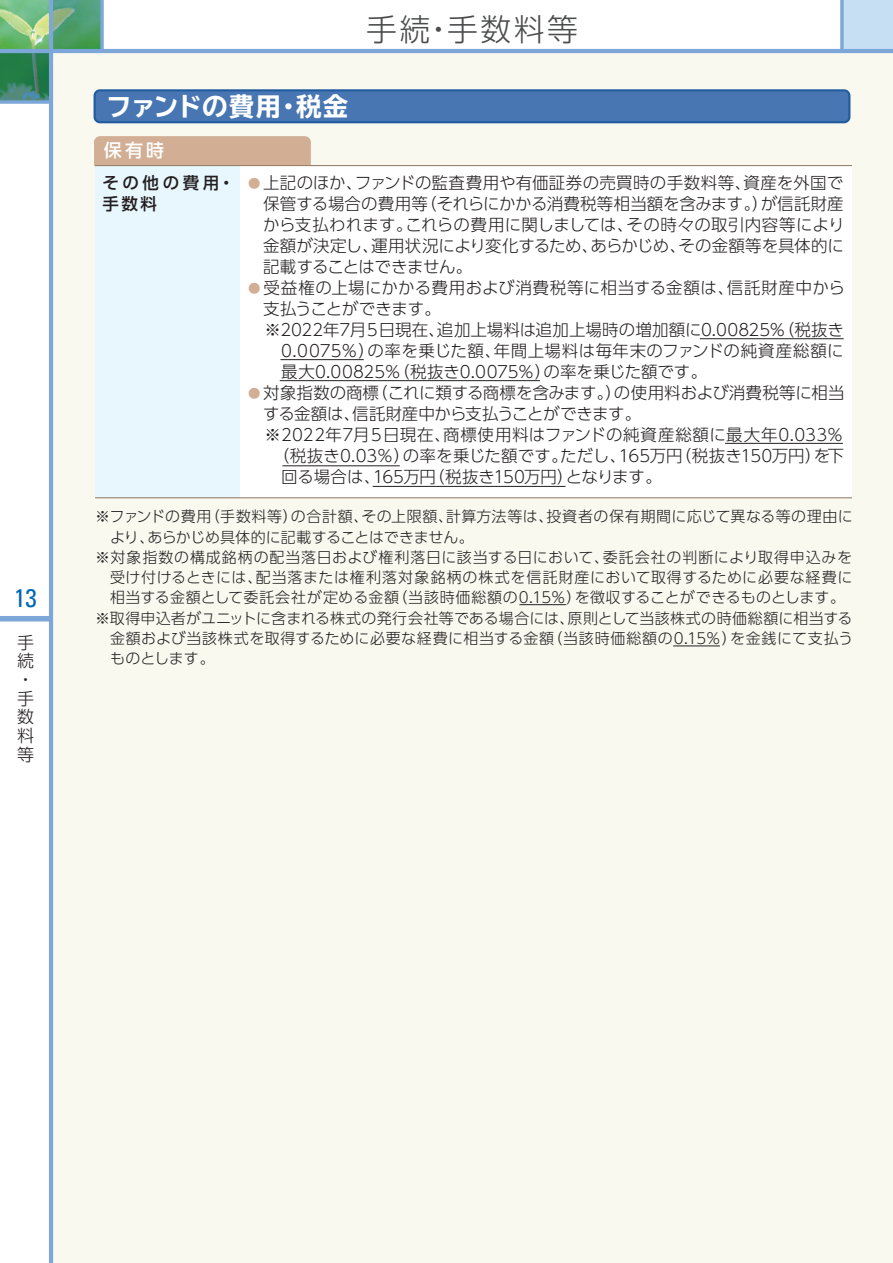
<style>
.page{position:relative;width:893px;height:1263px;background:#fff}
.page>*{position:absolute;margin:0;border:0;box-sizing:border-box;transform-origin:0 0}
.t1{font:300 30.9px "UD Shin Go Pro";letter-spacing:.08em;color:#4b4c4d}
.t2{font:700 expanded 25.5px "TBUD Go Std";color:#fff}
.t3{font:condensed 25.5px "Univers";color:#0166b3}
.t4{font:500 18px "UD Shin Go Pro";color:#fff}
.t5{font:300 16.95px/18.8px "UD Shin Go Pro";color:#231f20}
.t6{font:300 16.5px/21px "UD Shin Go Pro";color:#231f20;text-align:justify}
.t7{font:300 16.5px "UD Shin Go Pro";letter-spacing:.025em;color:#231f20}
.t8{font:300 16.5px "UD Shin Go Pro";letter-spacing:.02em;color:#231f20}
.t9{font:300 16.5px "UD Shin Go Pro";letter-spacing:-.025em;color:#231f20}
.t10{font:300 16.5px "UD Shin Go Pro";letter-spacing:-.02em;color:#231f20}
.t11{font:500 16.5px/21.3px "UD Shin Go Pro";letter-spacing:.22em;color:#231f20}
.t12{font:300 15px "UD Shin Go Pro";letter-spacing:.025em;color:#231f20}
.t13{font:300 15px "UD Shin Go Pro";letter-spacing:.05em;color:#231f20}
.t14{font:300 15px "UD Shin Go Pro";letter-spacing:.045em;color:#231f20}
.t15{font:300 15px "UD Shin Go Pro";letter-spacing:-.015em;color:#231f20}
.s1{font-size:12.3px;color:#d1ae94}
</style>
<div class="page">
<img style="left:0;top:0;width:49px;height:49px">
<img style="left:0;top:53px;width:49px;height:47px">
<img style="left:53px;top:0;width:47px;height:49px">
<div style="left:842px;top:0;width:51px;height:51px;background:#c7dff2"></div>
<svg style="left:840px;top:0;width:4px;height:49px"></svg>
<div style="left:51px;top:51px;width:842px;height:1212px;background:#faf9f0"></div>
<div style="left:0;top:616px;width:51px;height:5px;background:#7ca7d8"></div>
<hr style="left:49px;top:0;width:4px;height:1263px;background:#7ca7d8">
<hr style="left:0;top:49px;width:893px;height:4px;background:#7ca7d8">
<svg style="left:0;top:100px;width:49px;height:4px"></svg>
<svg style="left:100px;top:0;width:4px;height:49px"></svg>
<div style="left:94px;top:136px;width:217px;height:34px;background:#d1ae94;border-radius:6px"></div>
<div style="left:95px;top:166px;width:757px;height:332px;background:#fff"></div>
<div style="left:95px;top:166px;width:145px;height:332px;background:#e8f6fd"></div>
<hr style="left:95px;top:497px;width:757px;height:1px;background:#927b68">
<hr style="left:95px;top:165px;width:757px;height:1px;background:#927b68">
<svg style="left:94px;top:89px;width:756px;height:34px;background:#4474b0"></svg>
<hr style="left:280px;top:380px;width:260px;height:1px;background:#231f20">
<hr style="left:282px;top:465px;width:118px;height:1px;background:#231f20">
<hr style="left:280px;top:359px;width:84px;height:1px;background:#231f20">
<hr style="left:373px;top:486px;width:192px;height:1px;background:#231f20">
<hr style="left:519px;top:604px;width:47px;height:1px;background:#231f20">
<hr style="left:673px;top:646px;width:47px;height:1px;background:#231f20">
<hr style="left:725px;top:443px;width:118px;height:1px;background:#231f20">
<hr style="left:700px;top:338px;width:144px;height:1px;background:#231f20">
<h2 class="t3" style="left:14px;top:582px;width:24px">13</h2>
<p class="t5" style="left:17px;top:632px;width:18px">手続・手数料等</p>
<h1 class="t1" style="left:366px;top:4px;width:213px">手続・手数料等</h1>
<h2 class="t2" style="left:106px;top:92px;width:244px">ファンドの費用・税金</h2>
<p class="t4" style="left:104px;top:136px;width:62px">保有時</p>
<p class="t11" style="left:102px;top:172px;width:134px">その他の費用・手数料</p>
<p class="t6" style="left:263px;top:172px;width:583px;text-indent:-15px"><span class="s1">●</span> 上記のほか、ファンドの監査費用や有価証券の売買時の手数料等、資産を外国で保管する場合の費用等（それらにかかる消費税等相当額を含みます。）が信託財産から支払われます。これらの費用に関しましては、その時々の取引内容等により金額が決定し、運用状況により変化するため、あらかじめ、その金額等を具体的に記載することはできません。</p>
<p class="t8" style="left:248px;top:274px;width:598px"><span class="s1">●</span> 受益権の上場にかかる費用および消費税等に相当する金額は、信託財産中から</p>
<p class="t9" style="left:263px;top:295px;width:179px">支払うことができます。</p>
<p class="t6" style="left:265px;top:319px;width:581px">※2022年7月５日現在、追加上場料は追加上場時の増加額に0.00825％（税抜き</p>
<p class="t7" style="left:281px;top:337px;width:564px">0.0075％）の率を乗じた額、年間上場料は毎年末のファンドの純資産総額に</p>
<p class="t6" style="left:281px;top:361px;width:428px">最大0.00825％（税抜き0.0075％）の率を乗じた額です。</p>
<p class="t6" style="left:248px;top:382px;width:598px"><span class="s1">●</span> 対象指数の商標（これに類する商標を含みます。）の使用料および消費税等に相当</p>
<p class="t9" style="left:263px;top:400px;width:380px">する金額は、信託財産中から支払うことができます。</p>
<p class="t7" style="left:265px;top:421px;width:580px">※2022年7月５日現在、商標使用料はファンドの純資産総額に最大年0.033％</p>
<p class="t6" style="left:273px;top:445px;width:573px">（税抜き0.03％）の率を乗じた額です。ただし、165万円（税抜き150万円）を下</p>
<p class="t10" style="left:281px;top:464px;width:382px">回る場合は、165万円（税抜き150万円）となります。</p>
<p class="t12" style="left:95px;top:504px;width:759px">※ファンドの費用（手数料等）の合計額、その上限額、計算方法等は、投資者の保有期間に応じて異なる等の理由に</p>
<p class="t15" style="left:110px;top:525px;width:365px">より、あらかじめ具体的に記載することはできません。</p>
<p class="t13" style="left:95px;top:545px;width:759px">※対象指数の構成銘柄の配当落日および権利落日に該当する日において、委託会社の判断により取得申込みを</p>
<p class="t14" style="left:110px;top:565px;width:744px">受け付けるときには、配当落または権利落対象銘柄の株式を信託財産において取得するために必要な経費に</p>
<p class="t12" style="left:110px;top:585px;width:737px">相当する金額として委託会社が定める金額（当該時価総額の0.15％）を徴収することができるものとします。</p>
<p class="t12" style="left:95px;top:606px;width:759px">※取得申込者がユニットに含まれる株式の発行会社等である場合には、原則として当該株式の時価総額に相当する</p>
<p class="t12" style="left:110px;top:626px;width:744px">金額および当該株式を取得するために必要な経費に相当する金額（当該時価総額の0.15％）を金銭にて支払う</p>
<p class="t12" style="left:110px;top:646px;width:106px">ものとします。</p>
</div>
